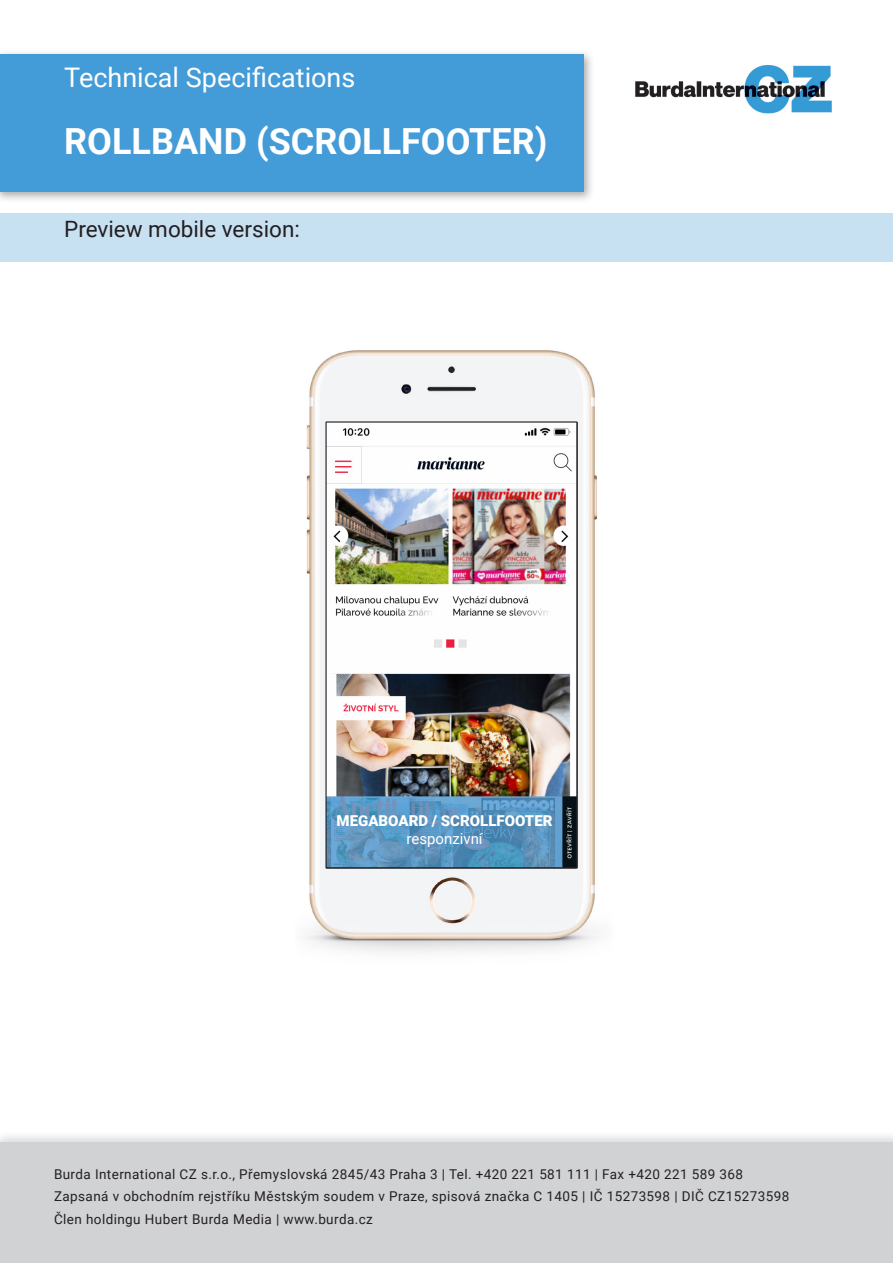
<style>
.page{position:relative;width:893px;height:1263px;background:#fff}
.page>*{position:absolute;margin:0;border:0;box-sizing:border-box;transform-origin:0 0}
.t1{font:700 36px "Roboto";color:#fff}
.t2{font:27px "Roboto";color:#fff}
.t3{font:22.5px "Roboto";color:#231f20}
.t4{font:900 15px "Roboto";color:#fff}
.t5{font:15px "Roboto";color:#fff}
.t6{font:13.5px "Roboto";letter-spacing:.03em;color:#231f20}
</style>
<div class="page">
<img style="left:635px;top:65px;width:197px;height:49px">
<div style="left:0;top:214px;width:893px;height:48px;background:#c7e1f3"></div>
<div style="left:0;top:1130px;width:893px;height:133px;background:#231f20;opacity:.16"></div>
<div style="left:0;top:1142px;width:893px;height:121px;background:#d1d2d4"></div>
<img style="left:305px;top:350px;width:292px;height:603px">
<div style="left:0;top:49px;width:595px;height:154px;background:#231f20;opacity:.37"></div>
<div style="left:0;top:54px;width:584px;height:138px;background:#439cd7"></div>
<p class="t2" style="left:64px;top:59px;width:293px">Technical Specifications</p>
<p class="t1" style="left:64px;top:116px;width:485px">ROLLBAND (SCROLLFOOTER)</p>
<p class="t3" style="left:64px;top:213px;width:237px">Preview mobile version:</p>
<p class="t4" style="left:337px;top:810px;width:217px">MEGABOARD / SCROLLFOOTER</p>
<p class="t5" style="left:406px;top:828px;width:78px">responzivní</p>
<p class="t6" style="left:54px;top:1164px;width:691px">Burda International CZ s.r.o., Přemyslovská 2845/43 Praha 3 | Tel. +420 221 581 111 | Fax +420 221 589 368</p>
<p class="t6" style="left:54px;top:1187px;width:737px">Zapsaná v obchodním rejstříku Městským soudem v Praze, spisová značka C 1405 | IČ 15273598 | DIČ CZ15273598</p>
<p class="t6" style="left:54px;top:1209px;width:320px">Člen holdingu Hubert Burda Media | www.burda.cz</p>
</div>
